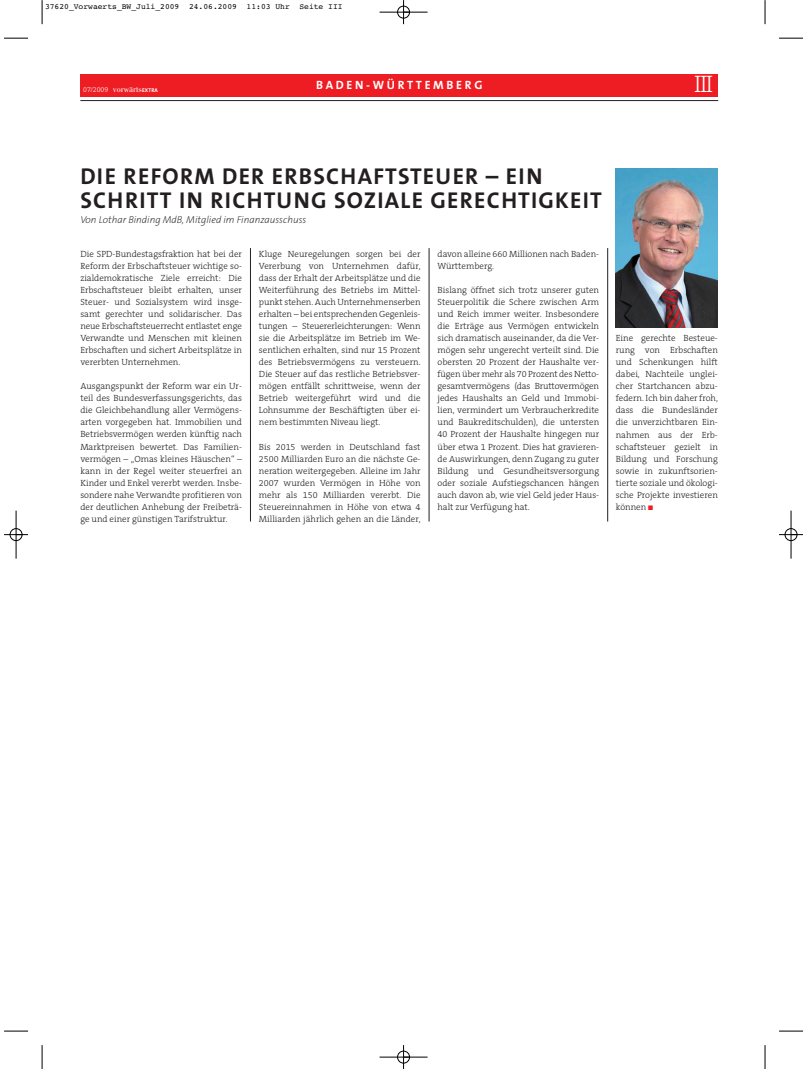
<style>
.page{position:relative;width:808px;height:1069px;background:#fff}
.page>*{position:absolute;margin:0;border:0;box-sizing:border-box;transform-origin:0 0}
.t1{font:24px "The Serif Light Caps";color:#fff}
.t2{font:700 23px/24px "The Sans B7";letter-spacing:.055em;color:#231f20}
.t3{font:700 12px "The Sans";letter-spacing:.225em;color:#fff}
.t4{font:italic 200 10px "The Sans B2";color:#231f20}
.t5{font:300 9px/12px "The Serif B3";color:#231f20;text-align:justify}
.t6{font:9px "Bodoni";color:#fff}
.t7{font:8px "Courier";color:#000}
.s1{font-family:"The Serif Light Expert";font-size:7px}
.s2{font-family:"The Sans";font-weight:700;font-size:5.4px}
.s3{color:#ee1d23}
</style>
<div class="page">
<hr style="left:250px;top:248px;width:1px;height:273px;background:#231f20">
<hr style="left:607px;top:248px;width:1px;height:273px;background:#231f20">
<hr style="left:429px;top:248px;width:1px;height:273px;background:#231f20">
<hr style="left:80px;top:100px;width:638px;height:1px;background:#231f20">
<div style="left:80px;top:74px;width:638px;height:23px;background:#ee1d23"></div>
<img style="left:616px;top:168px;width:102px;height:159px">
<svg style="left:42px;top:0;width:1px;height:24px"></svg>
<svg style="left:4px;top:38px;width:24px;height:1px"></svg>
<svg style="left:765px;top:0;width:1px;height:24px"></svg>
<svg style="left:779px;top:38px;width:24px;height:1px"></svg>
<svg style="left:42px;top:1045px;width:1px;height:23px"></svg>
<svg style="left:4px;top:1030px;width:24px;height:1px"></svg>
<svg style="left:765px;top:1045px;width:1px;height:23px"></svg>
<svg style="left:779px;top:1030px;width:24px;height:1px"></svg>
<div style="left:397px;top:1050px;width:13px;height:13px;border:1px solid #fff;border-radius:50%"></div>
<hr style="left:380px;top:12px;width:48px;height:1px;background:#000">
<hr style="left:380px;top:1056px;width:48px;height:1px;background:#000">
<hr style="left:16px;top:510px;width:1px;height:48px;background:#000">
<hr style="left:791px;top:510px;width:1px;height:48px;background:#000">
<svg style="left:403px;top:0;width:1px;height:24px"></svg>
<svg style="left:403px;top:1045px;width:1px;height:23px"></svg>
<svg style="left:4px;top:534px;width:24px;height:1px"></svg>
<svg style="left:779px;top:534px;width:24px;height:1px"></svg>
<div style="left:397px;top:6px;width:13px;height:12px;border:1px solid #000;border-radius:50%"></div>
<div style="left:397px;top:1050px;width:13px;height:12px;border:1px solid #000;border-radius:50%"></div>
<div style="left:10px;top:528px;width:12px;height:12px;border:1px solid #000;border-radius:50%"></div>
<div style="left:785px;top:528px;width:12px;height:12px;border:1px solid #000;border-radius:50%"></div>
<p class="t7" style="left:45px;top:4px;width:299px">37620_Vorwaerts_BW_Juli_2009 24.06.2009 11:03 Uhr Seite III</p>
<p class="t6" style="left:83px;top:86px;width:76px"><span class="s1">07/2009</span> vorwärts<span class="s2">EXTRA</span></p>
<h3 class="t3" style="left:316px;top:80px;width:168px">BADEN-WÜRTTEMBERG</h3>
<h1 class="t1" style="left:694px;top:70px;width:20px">III</h1>
<h2 class="t2" style="left:80px;top:166px;width:523px">DIE REFORM DER ERBSCHAFTSTEUER – EIN<br>SCHRITT IN RICHTUNG SOZIALE GERECHTIGKEIT</h2>
<p class="t4" style="left:80px;top:215px;width:228px">Von Lothar Binding MdB, Mitglied im Finanzausschuss</p>
<p class="t5" style="left:80px;top:249px;width:163px">Die SPD-Bundestagsfraktion hat bei der Reform der Erbschaftsteuer wichtige so&shy;zialdemokratische Ziele erreicht: Die Erbschaftsteuer bleibt erhalten, unser Steuer- und Sozialsystem wird insge&shy;samt gerechter und solidarischer. Das neue Erbschaftsteuerrecht entlastet enge Verwandte und Menschen mit kleinen Erbschaften und sichert Arbeitsplätze in vererbten Unternehmen.</p>
<p class="t5" style="left:80px;top:381px;width:163px">Ausgangspunkt der Reform war ein Ur&shy;teil des Bundesverfassungsgerichts, das die Gleichbehandlung aller Vermögens&shy;arten vorgegeben hat. Immobilien und Betriebsvermögen werden künftig nach Marktpreisen bewertet. Das Familien&shy;vermögen – „Omas kleines Häuschen“ – kann in der Regel weiter steuerfrei an Kinder und Enkel vererbt werden. Insbe&shy;sondere nahe Verwandte profitieren von der deutlichen Anhebung der Freibeträ&shy;ge und einer günstigen Tarifstruktur.</p>
<p class="t5" style="left:259px;top:249px;width:163px">Kluge Neuregelungen sorgen bei der Vererbung von Unternehmen dafür, dass der Erhalt der Arbeitsplätze und die Weiterführung des Betriebs im Mittel&shy;punkt stehen. Auch Unternehmenserben erhalten – bei entsprechenden Gegenleis&shy;tungen – Steuererleichterungen: Wenn sie die Arbeitsplätze im Betrieb im We&shy;sentlichen erhalten, sind nur 15 Prozent des Betriebsvermögens zu versteuern.<br>Die Steuer auf das restliche Betriebsver&shy;mögen entfällt schrittweise, wenn der Betrieb weitergeführt wird und die Lohnsumme der Beschäftigten über ei&shy;nem bestimmten Niveau liegt.</p>
<p class="t5" style="left:259px;top:441px;width:163px">Bis 2015 werden in Deutschland fast 2500 Milliarden Euro an die nächste Ge&shy;neration weitergegeben. Alleine im Jahr 2007 wurden Vermögen in Höhe von mehr als 150 Milliarden vererbt. Die Steuereinnahmen in Höhe von etwa 4<br>Milliarden jährlich gehen an die Länder,</p>
<p class="t5" style="left:438px;top:249px;width:163px">davon alleine 660 Millionen nach Baden-<br>Württemberg.</p>
<p class="t5" style="left:438px;top:285px;width:163px">Bislang öffnet sich trotz unserer guten Steuerpolitik die Schere zwischen Arm und Reich immer weiter. Insbesondere die Erträge aus Vermögen entwickeln sich dramatisch auseinander, da die Ver&shy;mögen sehr ungerecht verteilt sind. Die obersten 20 Prozent der Haushalte ver&shy;fügen über mehr als 70 Prozent des Netto&shy;gesamtvermögens (das Bruttovermögen jedes Haushalts an Geld und Immobi&shy;lien, vermindert um Verbraucherkredite und Baukreditschulden), die untersten 40 Prozent der Haushalte hingegen nur über etwa 1 Prozent. Dies hat gravieren&shy;de Auswirkungen, denn Zugang zu guter Bildung und Gesundheitsversorgung oder soziale Aufstiegschancen hängen auch davon ab, wie viel Geld jeder Haus&shy;halt zur Verfügung hat.</p>
<p class="t5" style="left:616px;top:333px;width:104px">Eine gerechte Besteue&shy;rung von Erbschaften und Schenkungen hilft dabei, Nachteile unglei&shy;cher Startchancen abzu&shy;federn. Ich bin daher froh, dass die Bundesländer die unverzichtbaren Ein&shy;nahmen aus der Erb&shy;schaftsteuer gezielt in Bildung und Forschung sowie in zukunftsorien&shy;tierte soziale und ökologi&shy;sche Projekte investieren können <span class="s3">■</span></p>
</div>
